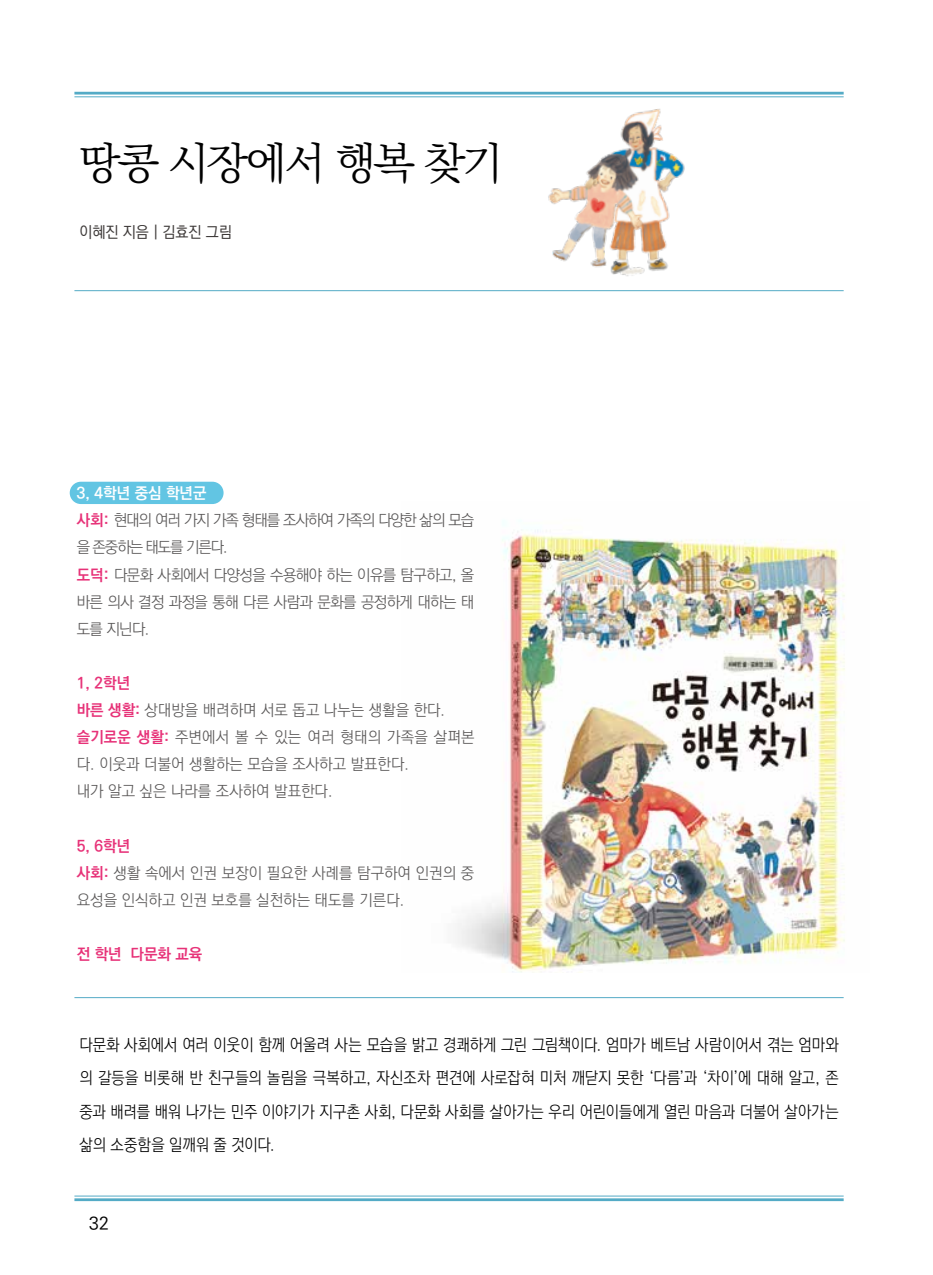
<style>
.page{position:relative;width:933px;height:1275px;background:#fff}
.page>*{position:absolute;margin:0;border:0;box-sizing:border-box;transform-origin:0 0}
.t1{font:300 43.75px "Ko Pub Batang";letter-spacing:-.05em;color:#000}
.t2{font:500 17.5px "Ko Pub Dotum";color:#000}
.t3{font:300 16.62px/33.2px "Ko Pub Dotum";color:#000;text-align:justify;scale:.92 1}
.t4{font:300 15.75px/27.1px "Ko Pub Dotum";color:#595757}
.t5{font:300 15.75px/27.1px "Ko Pub Dotum";letter-spacing:-.04em;color:#595757}
.t6{font:500 15.75px "Ko Pub Dotum";color:#3e3a39;scale:.95 1}
.t7{font:700 15.75px "Ko Pub Dotum";color:#e73278}
.s1{font-weight:700;color:#fff}
.s2{font-weight:700;color:#e73278}
</style>
<div class="page">
<div style="left:70px;top:482px;width:153px;height:22px;background:#62c5e3;border-radius:11px"></div>
<hr style="left:74px;top:290px;width:769px;height:1px;background:#54abc6">
<hr style="left:74px;top:92px;width:769px;height:3px;background:#54abc6">
<hr style="left:74px;top:96px;width:769px;height:1px;background:#54abc6">
<img style="left:548px;top:109px;width:137px;height:167px">
<hr style="left:74px;top:997px;width:769px;height:1px;background:#54abc6">
<hr style="left:74px;top:1196px;width:769px;height:1px;background:#54abc6">
<hr style="left:74px;top:1198px;width:769px;height:3px;background:#54abc6">
<img style="left:457px;top:521px;width:388px;height:451px">
<h1 class="t1" style="left:79px;top:141px;width:426px">땅콩 시장에서 행복 찾기</h1>
<p class="t6" style="left:79px;top:224px;width:162px">이혜진 지음｜김효진 그림</p>
<p class="t5" style="left:77px;top:480px;width:399px"><span class="s1">3, 4학년 중심 학년군<br></span><span class="s2">사회:</span> 현대의 여러 가지 가족 형태를 조사하여 가족의 다양한 삶의 모습 을 존중하는 태도를 기른다.<br><span class="s2">도덕:</span> 다문화 사회에서 다양성을 수용해야 하는 이유를 탐구하고, 올 바른 의사 결정 과정을 통해 다른 사람과 문화를 공정하게 대하는 태 도를 지닌다.</p>
<p class="t4" style="left:77px;top:670px;width:399px"><span class="s2">1, 2학년<br>바른 생활:</span> 상대방을 배려하며 서로 돕고 나누는 생활을 한다. <span class="s2">슬기로운 생활:</span> 주변에서 볼 수 있는 여러 형태의 가족을 살펴본 다. 이웃과 더불어 생활하는 모습을 조사하고 발표한다.<br>내가 알고 싶은 나라를 조사하여 발표한다.</p>
<p class="t4" style="left:77px;top:833px;width:399px"><span class="s2">5, 6학년<br>사회:</span> 생활 속에서 인권 보장이 필요한 사례를 탐구하여 인권의 중 요성을 인식하고 인권 보호를 실천하는 태도를 기른다.</p>
<p class="t7" style="left:77px;top:946px;width:127px">전 학년 다문화 교육</p>
<p class="t3" style="left:79px;top:1029px;width:826px">다문화 사회에서 여러 이웃이 함께 어울려 사는 모습을 밝고 경쾌하게 그린 그림책이다. 엄마가 베트남 사람이어서 겪는 엄마와 의 갈등을 비롯해 반 친구들의 놀림을 극복하고, 자신조차 편견에 사로잡혀 미처 깨닫지 못한 ‘다름’과 ‘차이’에 대해 알고, 존 중과 배려를 배워 나가는 민주 이야기가 지구촌 사회, 다문화 사회를 살아가는 우리 어린이들에게 열린 마음과 더불어 살아가는 삶의 소중함을 일깨워 줄 것이다.</p>
<p class="t2" style="left:89px;top:1215px;width:21px">32</p>
</div>
